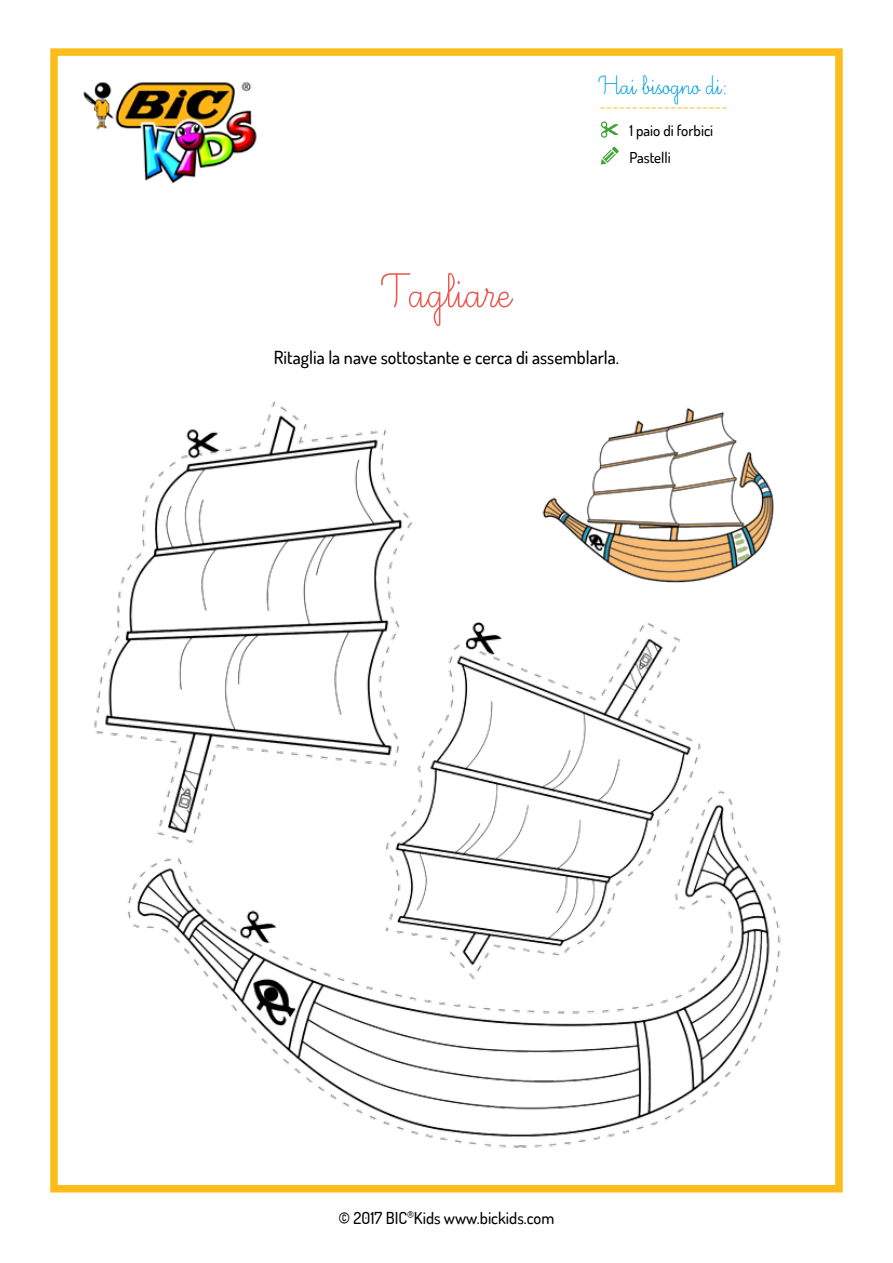
<style>
.page{position:relative;width:893px;height:1263px;background:#fff}
.page>*{position:absolute;margin:0;border:0;box-sizing:border-box;transform-origin:0 0}
.t1{font:60px "Ecriture A Romain Orne";color:#eb5850}
.t2{font:33px "Ecriture A Romain Orne";color:#009fe3}
.t3{font:500 18px "Dosis";color:#000}
.t4{font:18px "Minion Pro";color:#fcbd1b}
.t5{font:500 16.5px "Dosis";color:#000}
.t6{font:500 15px/27px "Dosis";color:#000}
</style>
<div class="page">
<div style="left:50px;top:48px;width:793px;height:1144px;border:8px solid #fcbd1b"></div>
<img style="left:83px;top:82px;width:174px;height:101px">
<svg style="left:601px;top:147px;width:18px;height:18px"></svg>
<svg style="left:600px;top:121px;width:19px;height:17px"></svg>
<img style="left:94px;top:401px;width:687px;height:747px">
<h2 class="t2" style="left:600px;top:69px;width:129px">Hai bisogno di:</h2>
<p class="t4" style="left:600px;top:94px;width:130px">--------------------</p>
<p class="t6" style="left:629px;top:116px;width:85px">1 paio di forbici<br>Pastelli</p>
<h1 class="t1" style="left:383px;top:262px;width:129px">Tagliare</h1>
<p class="t3" style="left:274px;top:346px;width:347px">Ritaglia la nave sottostante e cerca di assemblarla.</p>
<p class="t5" style="left:339px;top:1207px;width:217px">© 2017 BIC<sup>®</sup>Kids www.bickids.com</p>
</div>
